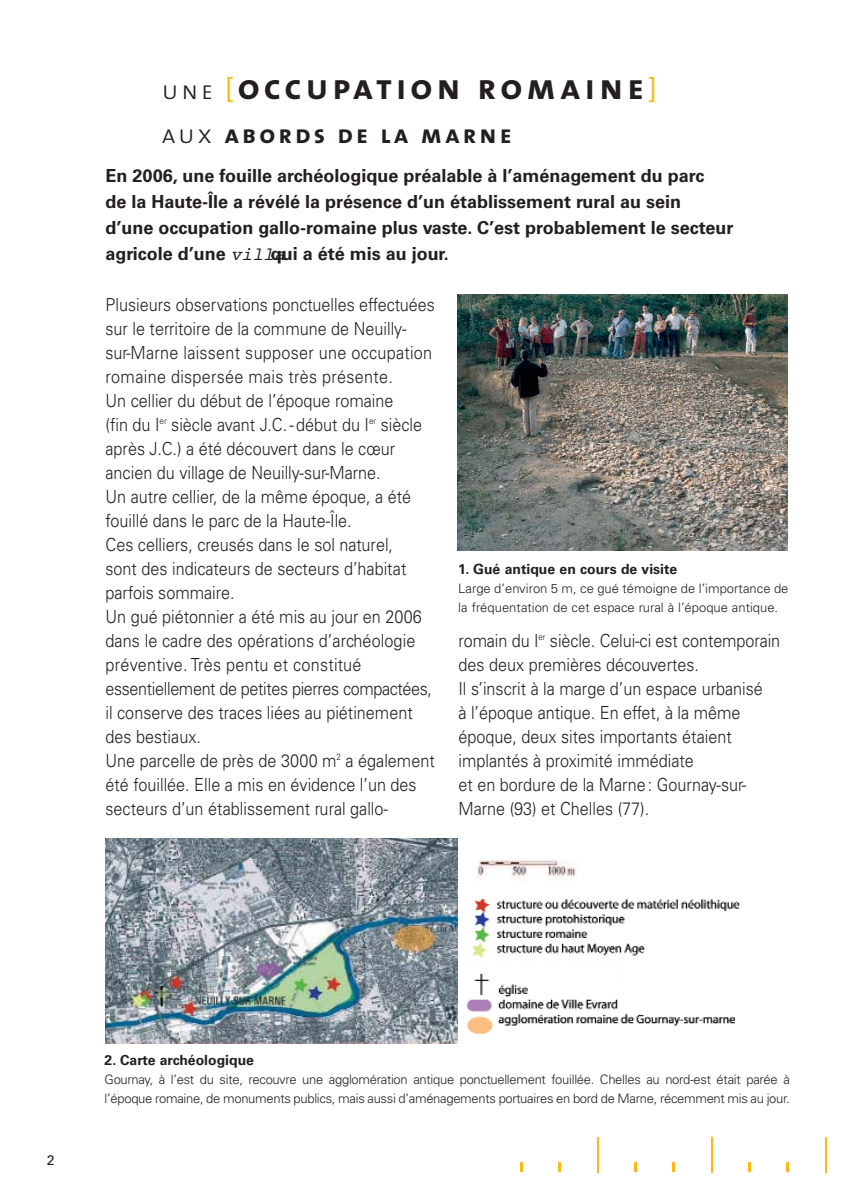
<style>
.page{position:relative;width:850px;height:1190px;background:#fff}
.page>*{position:absolute;margin:0;border:0;box-sizing:border-box;transform-origin:0 0}
.t1{font:36px "The Sans Bold Caps";letter-spacing:.12em;color:#231f20}
.t2{font:26px "The Sans Bold Caps";letter-spacing:.115em;color:#231f20}
.t3{font:300 18px/24px "Univers";color:#231f20;scale:.9 1}
.t4{font:700 18px/26px "Univers";color:#231f20}
.t5{font:700 14px "Univers";color:#231f20}
.t6{font:14px "Univers";color:#231f20}
.t7{font:300 13px/19px "Univers";letter-spacing:-.02em;color:#231f20}
.t8{font:300 13px/19px "Univers";color:#231f20}
.s1{font-family:"The Sans Light Caps";font-size:26px}
.s2{font-family:"The Sans";font-size:26px;color:#fdb813}
.s3{font-family:"The Sans Light Caps"}
.s4{font-family:"Courier";font-weight:400;font-style:italic}
</style>
<div class="page">
<svg style="left:521px;top:1163px;width:2px;height:9px"></svg>
<svg style="left:559px;top:1163px;width:2px;height:9px"></svg>
<hr style="left:597px;top:1137px;width:2px;height:36px;background:#fdb813">
<svg style="left:635px;top:1163px;width:2px;height:9px"></svg>
<svg style="left:673px;top:1163px;width:2px;height:9px"></svg>
<hr style="left:711px;top:1137px;width:2px;height:36px;background:#fdb813">
<svg style="left:749px;top:1163px;width:2px;height:9px"></svg>
<svg style="left:787px;top:1163px;width:2px;height:9px"></svg>
<hr style="left:825px;top:1137px;width:2px;height:36px;background:#fdb813">
<img style="left:106px;top:839px;width:352px;height:204px">
<img style="left:458px;top:295px;width:330px;height:255px">
<img style="left:466px;top:973px;width:269px;height:62px">
<div style="left:623px;top:959px;width:129px;height:33px;background:#fff"></div>
<img style="left:476px;top:861px;width:101px;height:20px">
<img style="left:472px;top:899px;width:268px;height:59px">
<h1 class="t1" style="left:162px;top:66px;width:496px"><span class="s1">une</span> <span class="s2">[</span>occupation romaine<span class="s2">]</span></h1>
<h2 class="t2" style="left:162px;top:119px;width:352px"><span class="s3">aux</span> abords de la marne</h2>
<p class="t4" style="left:106px;top:164px;width:629px">En 2006, une fouille archéologique préalable à l’aménagement du parc<br>de la Haute-Île a révélé la présence d’un établissement rural au sein d’une occupation gallo-romaine plus vaste. C’est probablement le secteur agricole d’une <span class="s4">villa</span>qui a été mis au jour.</p>
<p class="t3" style="left:106px;top:294px;width:367px">Plusieurs observations ponctuelles effectuées sur le territoire de la commune de Neuilly&shy;sur-Marne laissent supposer une occupation romaine dispersée mais très présente.<br>Un cellier du début de l’époque romaine<br>(fin du I<sup>er</sup> siècle avant J.C.-début du I<sup>er</sup> siècle après J.C.) a été découvert dans le cœur ancien du village de Neuilly-sur-Marne.<br>Un autre cellier, de la même époque, a été fouillé dans le parc de la Haute-Île.<br>Ces celliers, creusés dans le sol naturel,<br>sont des indicateurs de secteurs d’habitat parfois sommaire.<br>Un gué piétonnier a été mis au jour en 2006 dans le cadre des opérations d’archéologie préventive. Très pentu et constitué essentiellement de petites pierres compactées, il conserve des traces liées au piétinement des bestiaux.<br>Une parcelle de près de 3000 m<sup>2</sup> a également été fouillée. Elle a mis en évidence l’un des secteurs d’un établissement rural gallo-</p>
<p class="t5" style="left:458px;top:564px;width:220px">1. Gué antique en cours de visite</p>
<p class="t8" style="left:458px;top:580px;width:332px">Large d’environ 5 m, ce gué témoigne de l’importance de la fréquentation de cet espace rural à l’époque antique.</p>
<p class="t3" style="left:458px;top:630px;width:359px">romain du I<sup>er</sup> siècle. Celui-ci est contemporain des deux premières découvertes.<br>Il s’inscrit à la marge d’un espace urbanisé<br>à l’époque antique. En effet, à la même époque, deux sites importants étaient implantés à proximité immédiate<br>et en bordure de la Marne : Gournay-sur-Marne (93) et Chelles (77).</p>
<p class="t6" style="left:47px;top:1155px;width:9px">2</p>
<p class="t5" style="left:105px;top:1055px;width:151px">2. Carte archéologique</p>
<p class="t7" style="left:105px;top:1071px;width:687px">Gournay, à l’est du site, recouvre une agglomération antique ponctuellement fouillée. Chelles au nord-est était parée à l’époque romaine, de monuments publics, mais aussi d’aménagements portuaires en bord de Marne, récemment mis au jour.</p>
</div>
